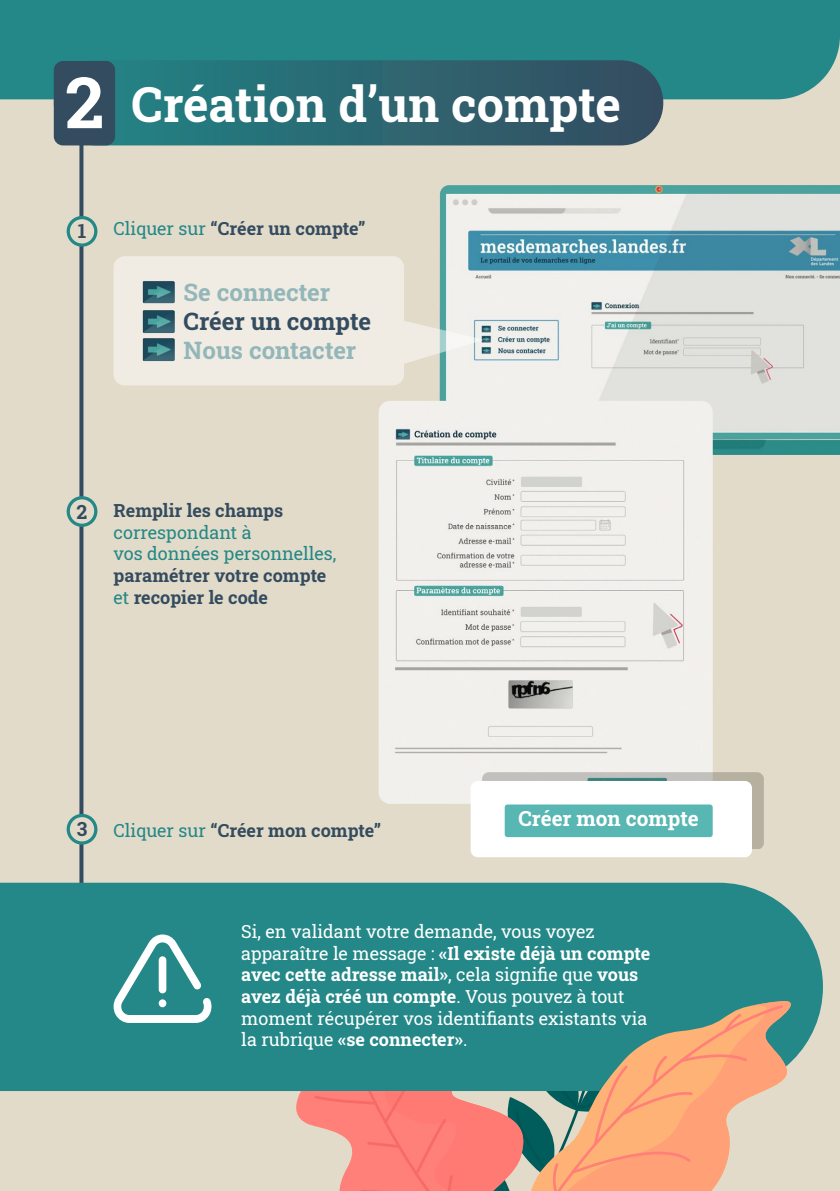
<style>
.page{position:relative;width:840px;height:1191px;background:#fff}
.page>*{position:absolute;margin:0;border:0;box-sizing:border-box;transform-origin:0 0}
.t1{font:700 48.4px "Roboto Slab";color:#fff}
.t2{font:700 24px "Roboto Slab";color:#93b7b9}
.t3{font:700 24px "Roboto Slab";color:#344c5f}
.t4{font:700 20.8px "Roboto Slab";color:#fff}
.t5{font:700 19.4px "Roboto Slab";color:#344c5f}
.t6{font:18px/21.6px "Roboto Slab";color:#fff}
.t7{font:700 18px/21.6px "Roboto Slab";color:#344c5f}
.t8{font:18px/21.6px "Roboto Slab";color:#238887}
.s1{font-size:70.8px}
.s2{font-weight:400;color:#238887}
.s3{font-weight:700}
</style>
<div class="page">
<div style="left:0;top:0;width:839px;height:1191px;background:#e3dbc9"></div>
<svg style="left:79px;top:145px;width:4px;height:737px;background:#475c6b"></svg>
<svg style="left:0;top:882px;width:822px;height:209px;background:#308d8b"></svg>
<img style="left:299px;top:185px;width:540px;height:281px">
<div style="left:0;top:0;width:839px;height:99px;background:#238887"></div>
<svg style="left:284px;top:1091px;width:28px;height:35px"></svg>
<svg style="left:749px;top:1001px;width:51px;height:90px;fill:#238887"></svg>
<svg style="left:749px;top:1003px;width:35px;height:95px;background:#d9a180"></svg>
<svg style="left:312px;top:979px;width:437px;height:212px;background:#e39a81"></svg>
<svg style="left:113px;top:934px;width:99px;height:89px;background:#57a4a3"></svg>
<div style="left:159px;top:999px;width:7px;height:8px;background:#fff;border-radius:50%"></div>
<div style="left:159px;top:956px;width:7px;height:37px;background:#fff;border-radius:4px"></div>
<div style="left:54px;top:60px;width:609px;height:85px;background:linear-gradient(to right,#218787,#364b5f);border-radius:43px"></div>
<div style="left:54px;top:61px;width:61px;height:84px;background:#344c5f;border-radius:9px"></div>
<div style="left:68px;top:498px;width:28px;height:27px;background:#e3dbc9;border-radius:50%"></div>
<div style="left:67px;top:496px;width:30px;height:31px;border:3px solid #238887;border-radius:50%"></div>
<div style="left:68px;top:815px;width:28px;height:28px;background:#e3dbc9;border-radius:50%"></div>
<div style="left:67px;top:814px;width:30px;height:30px;border:3px solid #238887;border-radius:50%"></div>
<div style="left:68px;top:217px;width:28px;height:28px;background:#e3dbc9;border-radius:50%"></div>
<div style="left:67px;top:216px;width:30px;height:31px;border:3px solid #238887;border-radius:50%"></div>
<div style="left:113px;top:256px;width:291px;height:129px;background:#f0ece3;border-radius:11px"></div>
<img style="left:142px;top:281px;width:32px;height:23px">
<img style="left:142px;top:310px;width:32px;height:23px">
<img style="left:142px;top:333px;width:32px;height:29px">
<svg style="left:404px;top:321px;width:80px;height:43px;background:#e1e5df"></svg>
<img style="left:378px;top:401px;width:334px;height:403px">
<div style="left:482px;top:772px;width:281px;height:77px;background:#000;opacity:.2"></div>
<div style="left:470px;top:781px;width:281px;height:76px;background:#fff;border-radius:7px"></div>
<div style="left:257px;top:888px;width:437px;height:203px;background:#238887"></div>
<div style="left:504px;top:804px;width:208px;height:33px;background:#58b7b3;border-radius:3px"></div>
<h1 class="t1" style="left:65px;top:71px;width:557px"><span class="s1">2</span> Création d’un compte</h1>
<p class="t5" style="left:78px;top:218px;width:10px">1</p>
<p class="t7" style="left:113px;top:217px;width:253px"><span class="s2">Cliquer sur</span> “Créer un compte”</p>
<h2 class="t2" style="left:183px;top:276px;width:148px">Se connecter</h2>
<h2 class="t3" style="left:183px;top:305px;width:189px">Créer un compte</h2>
<h2 class="t2" style="left:183px;top:334px;width:174px">Nous contacter</h2>
<p class="t5" style="left:77px;top:498px;width:12px">2</p>
<p class="t7" style="left:113px;top:499px;width:171px">Remplir les champs</p>
<p class="t8" style="left:113px;top:521px;width:224px">correspondant à<br>vos données personnelles,</p>
<p class="t7" style="left:113px;top:564px;width:214px">paramétrer votre compte <span class="s2">et</span> recopier le code</p>
<p class="t5" style="left:77px;top:816px;width:12px">3</p>
<p class="t7" style="left:113px;top:819px;width:269px"><span class="s2">Cliquer sur</span> “Créer mon compte”</p>
<p class="t4" style="left:518px;top:804px;width:181px">Créer mon compte</p>
<p class="t6" style="left:241px;top:920px;width:410px">Si, en validant votre demande, vous voyez apparaître le message : <span class="s3">«Il existe déjà un compte avec cette adresse mail»</span>, cela signifie que <span class="s3">vous avez déjà créé un compte</span>. Vous pouvez à tout moment récupérer vos identifiants existants via la rubrique <span class="s3">«se connecter»</span>.</p>
</div>
